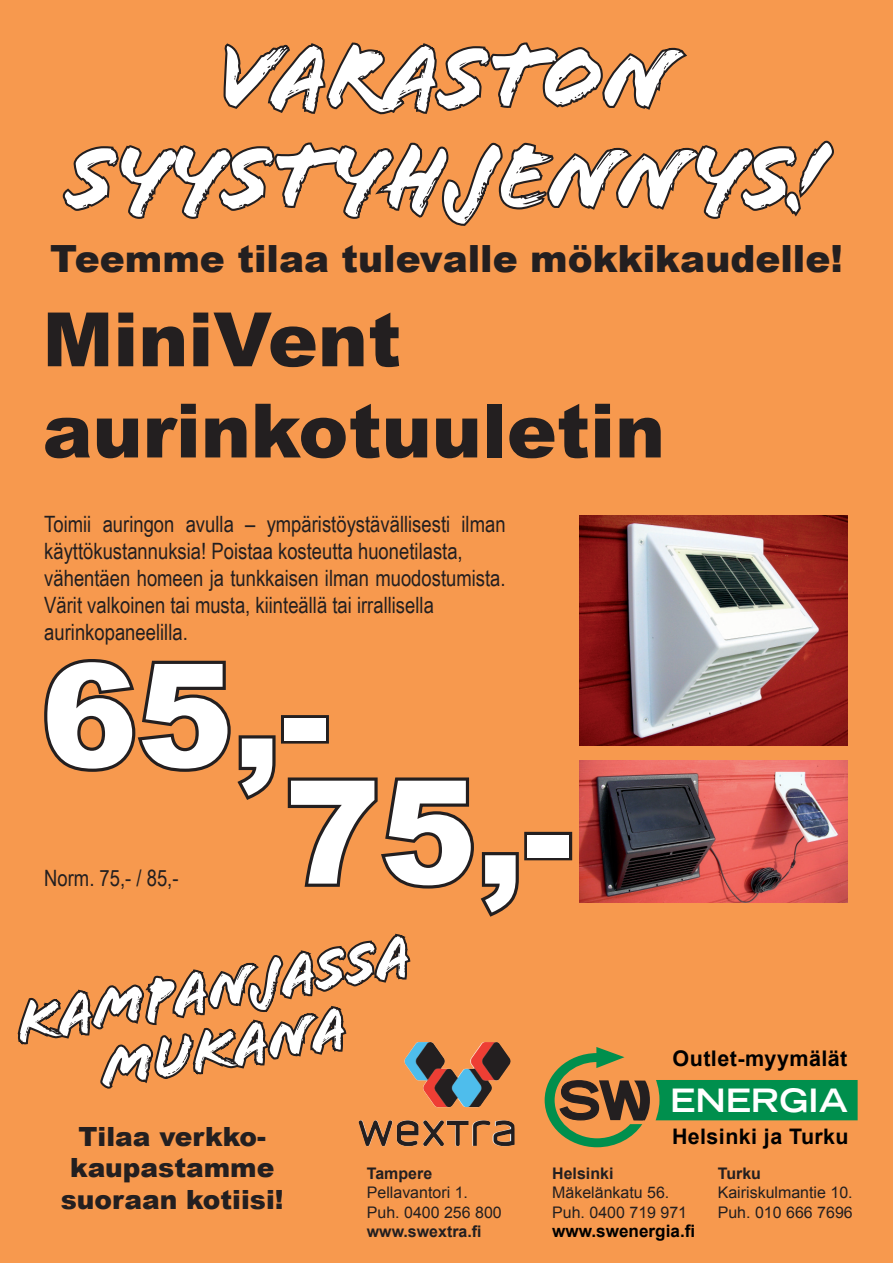
<style>
.page{position:relative;width:893px;height:1263px;background:#f7994e}
.page>*{position:absolute;margin:0;border:0;box-sizing:border-box;transform-origin:0 0}
.t1{font:900 143.85px/116.7px "Arial";color:#fff}
.t2{font:94.05px/100.1px "Flood Std";color:#fff;text-align:center}
.t3{font:900 75px/91.2px "Arial";color:#231f20}
.t4{font:59.85px/59.8px "Flood Std";color:#fff;text-align:center}
.t5{font:900 37.5px "Arial";color:#231f20}
.t6{font:700 expanded 32.25px "Trade Gothic LH";color:#fff}
.t7{font:900 26.4px/31.8px "Arial";color:#231f20;text-align:center}
.t8{font:22.5px/27px "Arial Narrow";color:#231f20}
.t9{font:700 21.6px "Arial";letter-spacing:.02em;color:#000}
.t10{font:700 21.45px "Arial";letter-spacing:.02em;color:#000}
.t11{font:700 17.1px "Arial";color:#000}
.t12{font:15.9px/19.5px "Arial";color:#231f20}
.t13{font:700 15.9px "Arial";color:#231f20}
</style>
<div class="page">
<svg style="left:545px;top:1047px;width:313px;height:100px"></svg>
<svg style="left:225px;top:42px;width:462px;height:73px"></svg>
<svg style="left:62px;top:140px;width:772px;height:86px"></svg>
<img style="left:579px;top:761px;width:269px;height:141px">
<img style="left:579px;top:516px;width:269px;height:229px">
<svg style="left:17px;top:659px;width:502px;height:488px"></svg>
<div style="left:524px;top:832px;width:48px;height:28px;border:6px solid #231f20"></div>
<h2 class="t2" style="left:67px;top:27px;width:760px">VARASTON<br>SYYSTYHJENNYS!</h2>
<h3 class="t5" style="left:50px;top:230px;width:794px">Teemme tilaa tulevalle mökkikaudelle!</h3>
<h3 class="t3" style="left:43px;top:291px;width:624px">MiniVent aurinkotuuletin</h3>
<p class="t8" style="left:44px;top:511px;width:463px">Toimii auringon avulla – ympäristöystävällisesti ilman käyttökustannuksia! Poistaa kosteutta huonetilasta, vähentäen homeen ja tunkkaisen ilman muodostumista.<br>Värit valkoinen tai musta, kiinteällä tai irrallisella aurinkopaneelilla.</p>
<h1 class="t1" style="left:285px;top:652px;width:289px;text-indent:-243px">65,-<br>75,-</h1>
<p class="t8" style="left:44px;top:864px;width:136px">Norm. 75,- / 85,-</p>
<h3 class="t4" style="left:11px;top:994px;width:400px;rotate:-10deg">KAMPANJASSA<br>MUKANA</h3>
<p class="t7" style="left:61px;top:1119px;width:224px">Tilaa verkko&shy;kaupastamme suoraan kotiisi!</p>
<p class="t10" style="left:672px;top:1125px;width:178px">Helsinki ja Turku</p>
<p class="t9" style="left:673px;top:1047px;width:176px">Outlet-myymälät</p>
<h3 class="t6" style="left:670px;top:1080px;width:179px">ENERGIA</h3>
<p class="t13" style="left:367px;top:1164px;width:67px">Tampere</p>
<p class="t12" style="left:367px;top:1183px;width:136px">Pellavantori 1.<br>Puh. 0400 256 800</p>
<p class="t13" style="left:367px;top:1223px;width:116px">www.swextra.fi</p>
<p class="t13" style="left:552px;top:1164px;width:63px">Helsinki</p>
<p class="t12" style="left:552px;top:1183px;width:136px">Mäkelänkatu 56.<br>Puh. 0400 719 971</p>
<p class="t11" style="left:552px;top:1222px;width:144px">www.swenergia.fi</p>
<p class="t13" style="left:718px;top:1164px;width:45px">Turku</p>
<p class="t12" style="left:718px;top:1183px;width:136px">Kairiskulmantie 10.<br>Puh. 010 666 7696</p>
</div>
